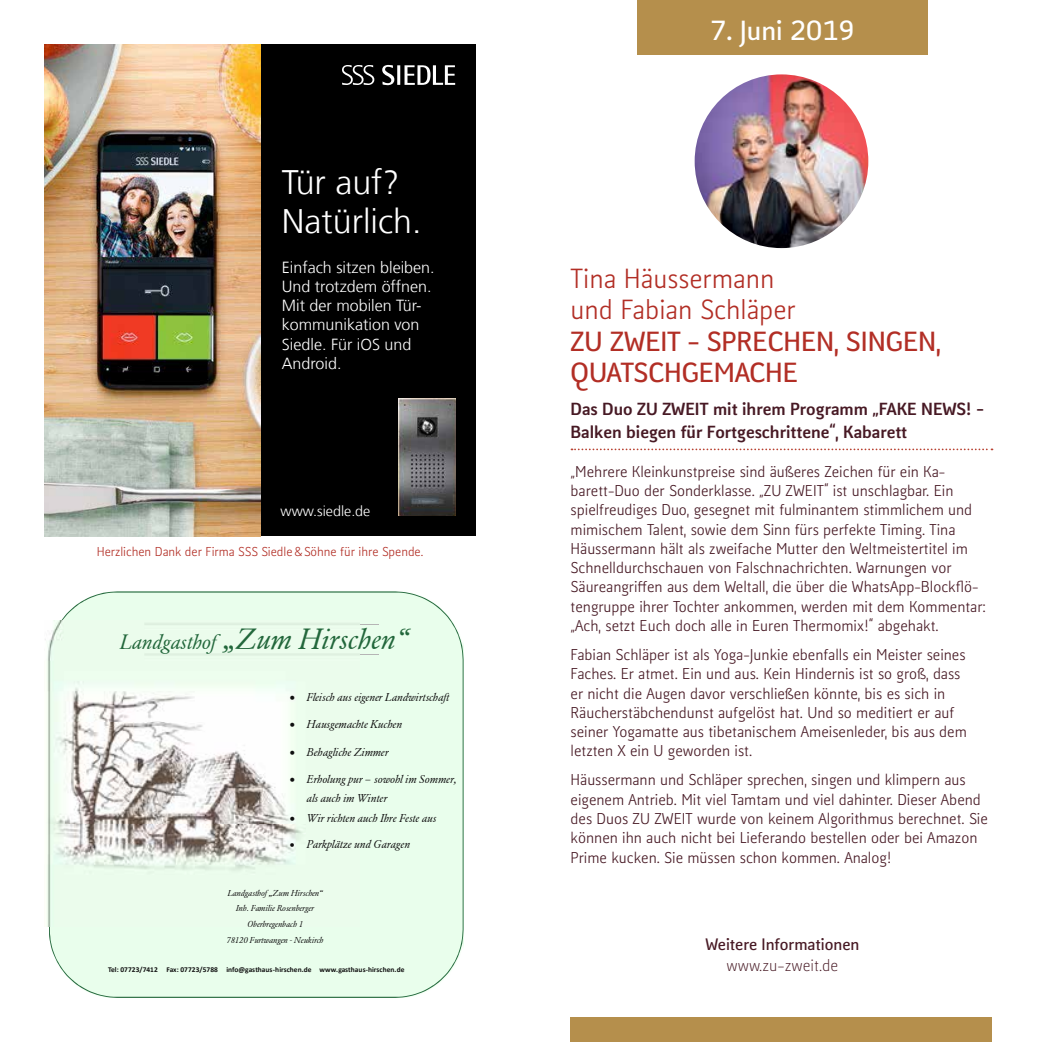
<style>
.page{position:relative;width:1042px;height:1042px;background:#fff}
.page>*{position:absolute;margin:0;border:0;box-sizing:border-box;transform-origin:0 0}
.t1{font:300 33.95px/39.4px "Frutiger LT Com";color:#fff}
.t2{font:italic 29.05px "Garamond BE";color:#22673b}
.t3{font:700 26.25px/31.5px "Kofi Pure Sans";color:#b22e25}
.t4{font:26.25px/31.5px "Kofi Pure Sans";color:#b22e25}
.t5{font:700 26.25px "Kofi Pure Sans";color:#fff}
.t6{font:800 16.62px/22.8px "Kofi Pure Sans";color:#471924}
.t7{font:300 16.1px/19.2px "Frutiger LT Com";color:#fff}
.t8{font:700 15.75px "Kofi Pure Sans";color:#471924}
.t9{font:300 15.75px "Kofi Pure Sans";color:#471924}
.t10{font:14.88px/19.2px "Kofi Pure Sans";color:#471924}
.t11{font:300 14.35px "Frutiger LT Com";color:#fff}
.t12{font:12.25px "Kofi Pure Sans";color:#b22e25}
.t13{font:italic 11.2px/18.7px "Garamond BE";color:#0f0f0f}
.t14{font:italic 8.58px/15.6px "Garamond BE";color:#0f0f0f;text-align:center}
.t15{font:700 7.35px "Calibri";letter-spacing:.01em;color:#0f0f0f}
.s1{font-size:20.65px}
</style>
<div class="page">
<svg style="left:49px;top:591px;width:414px;height:407px;background:#e7fbea"></svg>
<hr style="left:142px;top:624px;width:237px;height:1px;background:#b5b5b5">
<hr style="left:142px;top:654px;width:237px;height:1px;background:#b5b5b5">
<img style="left:45px;top:621px;width:315px;height:305px">
<img style="left:694px;top:74px;width:174px;height:174px;border-radius:87px">
<svg style="left:571px;top:448px;width:421px;height:2px"></svg>
<div style="left:570px;top:1017px;width:422px;height:25px;background:#b58f4c"></div>
<div style="left:45px;top:45px;width:430px;height:491px;background:#000"></div>
<img style="left:45px;top:45px;width:215px;height:491px">
<svg style="left:342px;top:65px;width:113px;height:20px"></svg>
<img style="left:399px;top:399px;width:56px;height:117px">
<div style="left:637px;top:0;width:291px;height:55px;background:#b58f4c"></div>
<h1 class="t1" style="left:282px;top:163px;width:141px">Tür auf?<br>Natürlich.</h1>
<p class="t7" style="left:282px;top:257px;width:154px">Einfach sitzen bleiben.<br>Und trotzdem öffnen.<br>Mit der mobilen Tür&shy;kommunikation von<br>Siedle. Für iOS und<br>Android.</p>
<p class="t11" style="left:281px;top:503px;width:91px">www.siedle.de</p>
<p class="t12" style="left:97px;top:543px;width:328px">Herzlichen Dank der Firma SSS Siedle &amp; Söhne für ihre Spende.</p>
<h2 class="t2" style="left:119px;top:622px;width:290px"><span class="s1">Landgasthof</span> „Zum Hirschen“</h2>
<p class="t13" style="left:290px;top:688px;width:161px">• Fleisch aus eigener Landwirtschaft</p>
<p class="t13" style="left:290px;top:715px;width:114px">• Hausgemachte Kuchen</p>
<p class="t13" style="left:290px;top:742px;width:100px">• Behagliche Zimmer</p>
<p class="t13" style="left:307px;top:770px;width:152px;text-indent:-17px">• Erholung pur – sowohl im Sommer, als auch im Winter</p>
<p class="t13" style="left:290px;top:808px;width:148px">• Wir richten auch Ihre Feste aus</p>
<p class="t13" style="left:290px;top:835px;width:122px">• Parkplätze und Garagen</p>
<p class="t14" style="left:226px;top:885px;width:99px">Landgasthof „Zum Hirschen“<br>Inh. Familie Rosenberger<br>Oberbregenbach 1<br>78120 Furtwangen - Neukirch</p>
<p class="t15" style="left:108px;top:965px;width:298px">Tel: 07723/7412 Fax: 07723/5788 info@gasthaus-hirschen.de www.gasthaus-hirschen.de</p>
<h3 class="t5" style="left:710px;top:12px;width:146px">7. Juni 2019</h3>
<h3 class="t4" style="left:570px;top:263px;width:226px">Tina Häussermann und Fabian Schläper</h3>
<h3 class="t3" style="left:570px;top:325px;width:372px">ZU ZWEIT – SPRECHEN, SINGEN,<br>QUATSCHGEMACHE</h3>
<p class="t6" style="left:570px;top:397px;width:415px">Das Duo ZU ZWEIT mit ihrem Programm „FAKE NEWS! –<br>Balken biegen für Fortgeschrittene“, Kabarett</p>
<p class="t10" style="left:570px;top:462px;width:417px">„Mehrere Kleinkunstpreise sind äußeres Zeichen für ein Ka&shy;barett-Duo der Sonderklasse. „ZU ZWEIT“ ist unschlagbar. Ein spielfreudiges Duo, gesegnet mit fulminantem stimmlichem und mimischem Talent, sowie dem Sinn fürs perfekte Timing. Tina Häussermann hält als zweifache Mutter den Weltmeistertitel im Schnelldurchschauen von Falschnachrichten. Warnungen vor Säureangriffen aus dem Weltall, die über die WhatsApp-Blockflö&shy;tengruppe ihrer Tochter ankommen, werden mit dem Kommentar: „Ach, setzt Euch doch alle in Euren Thermomix!“ abgehakt.</p>
<p class="t10" style="left:570px;top:645px;width:398px">Fabian Schläper ist als Yoga-Junkie ebenfalls ein Meister seines Faches. Er atmet. Ein und aus. Kein Hindernis ist so groß, dass er nicht die Augen davor verschließen könnte, bis es sich in Räucherstäbchendunst aufgelöst hat. Und so meditiert er auf seiner Yogamatte aus tibetanischem Ameisenleder, bis aus dem letzten X ein U geworden ist.</p>
<p class="t10" style="left:570px;top:771px;width:419px">Häussermann und Schläper sprechen, singen und klimpern aus eigenem Antrieb. Mit viel Tamtam und viel dahinter. Dieser Abend des Duos ZU ZWEIT wurde von keinem Algorithmus berechnet. Sie können ihn auch nicht bei Lieferando bestellen oder bei Amazon Prime kucken. Sie müssen schon kommen. Analog!</p>
<p class="t8" style="left:705px;top:933px;width:155px">Weitere Informationen</p>
<p class="t9" style="left:726px;top:955px;width:113px">www.zu-zweit.de</p>
</div>
